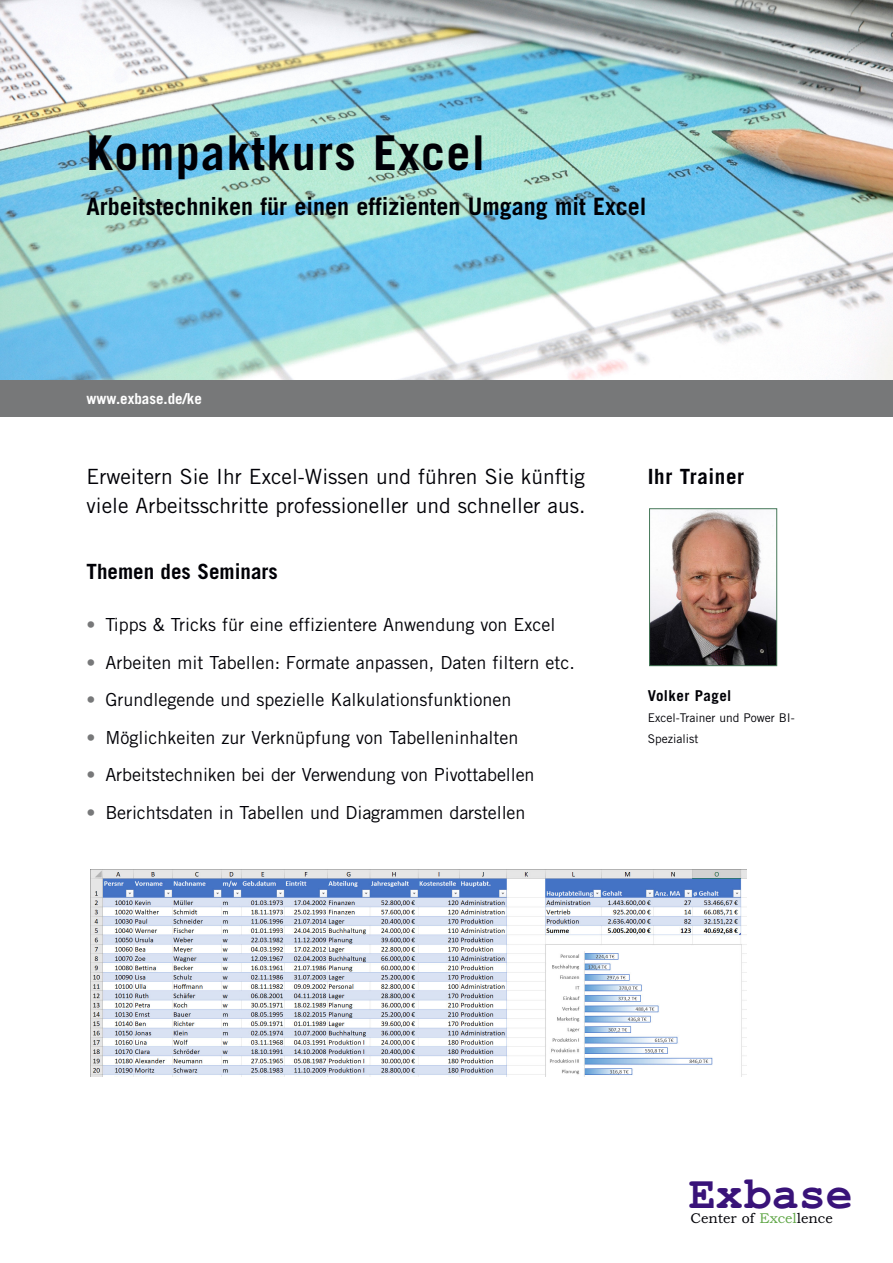
<style>
.page{position:relative;width:893px;height:1263px;background:#fff}
.page>*{position:absolute;margin:0;border:0;box-sizing:border-box;transform-origin:0 0}
.t1{font:700 48px "Trade Gothic LT";letter-spacing:.03em;color:#000006}
.t2{font:700 45px "Courier New";color:#391379}
.t3{font:700 24px "Trade Gothic LT";color:#000006}
.t4{font:21px/28.5px "Trade Gothic LT";color:#000006}
.t5{font:700 21px "Trade Gothic LT";color:#000006}
.t6{font:700 21px "Trade Gothic LT";letter-spacing:.03em;color:#000006}
.t7{font:18px "Trade Gothic LT";color:#000006}
.t8{font:700 15px "Trade Gothic LT";color:#fff}
.t9{font:700 15px "Trade Gothic LT";letter-spacing:.03em;color:#000006}
.t10{font:14.25px "Bookman Old Style";color:#000006}
.t11{font:12px/21px "Trade Gothic LT";color:#000006}
.s1{color:#777879}
.s2{color:#61a748}
</style>
<div class="page">
<img style="left:0;top:0;width:893px;height:380px">
<img style="left:651px;top:510px;width:124px;height:154px">
<div style="left:649px;top:508px;width:128px;height:158px;border:1px solid #467859"></div>
<div style="left:0;top:380px;width:893px;height:37px;background:#777879"></div>
<img style="left:90px;top:869px;width:656px;height:208px">
<h1 class="t1" style="left:87px;top:123px;width:400px">Kompaktkurs Excel</h1>
<h3 class="t3" style="left:87px;top:191px;width:562px">Arbeitstechniken für einen effizienten Umgang mit Excel</h3>
<p class="t8" style="left:87px;top:389px;width:117px">www.exbase.de/ke</p>
<p class="t4" style="left:87px;top:462px;width:500px">Erweitern Sie Ihr Excel-Wissen und führen Sie künftig viele Arbeitsschritte professioneller und schneller aus.</p>
<p class="t5" style="left:87px;top:558px;width:193px">Themen des Seminars</p>
<p class="t7" style="left:87px;top:614px;width:470px"><span class="s1">•</span> Tipps &amp; Tricks für eine effizientere Anwendung von Excel</p>
<p class="t7" style="left:87px;top:652px;width:490px"><span class="s1">•</span> Arbeiten mit Tabellen: Formate anpassen, Daten filtern etc.</p>
<p class="t7" style="left:87px;top:689px;width:427px"><span class="s1">•</span> Grundlegende und spezielle Kalkulationsfunktionen</p>
<p class="t7" style="left:87px;top:727px;width:434px"><span class="s1">•</span> Möglichkeiten zur Verknüpfung von Tabelleninhalten</p>
<p class="t7" style="left:87px;top:764px;width:450px"><span class="s1">•</span> Arbeitstechniken bei der Verwendung von Pivottabellen</p>
<p class="t7" style="left:87px;top:802px;width:440px"><span class="s1">•</span> Berichtsdaten in Tabellen und Diagrammen darstellen</p>
<p class="t6" style="left:648px;top:464px;width:98px">Ihr Trainer</p>
<p class="t9" style="left:648px;top:686px;width:85px">Volker Pagel</p>
<p class="t11" style="left:648px;top:707px;width:148px">Excel-Trainer und Power BI-<br>Spezialist</p>
<h2 class="t2" style="left:689px;top:1166px;width:165px">Exbase</h2>
<p class="t10" style="left:690px;top:1209px;width:144px">Center of <span class="s2">Excel</span>lence</p>
</div>
